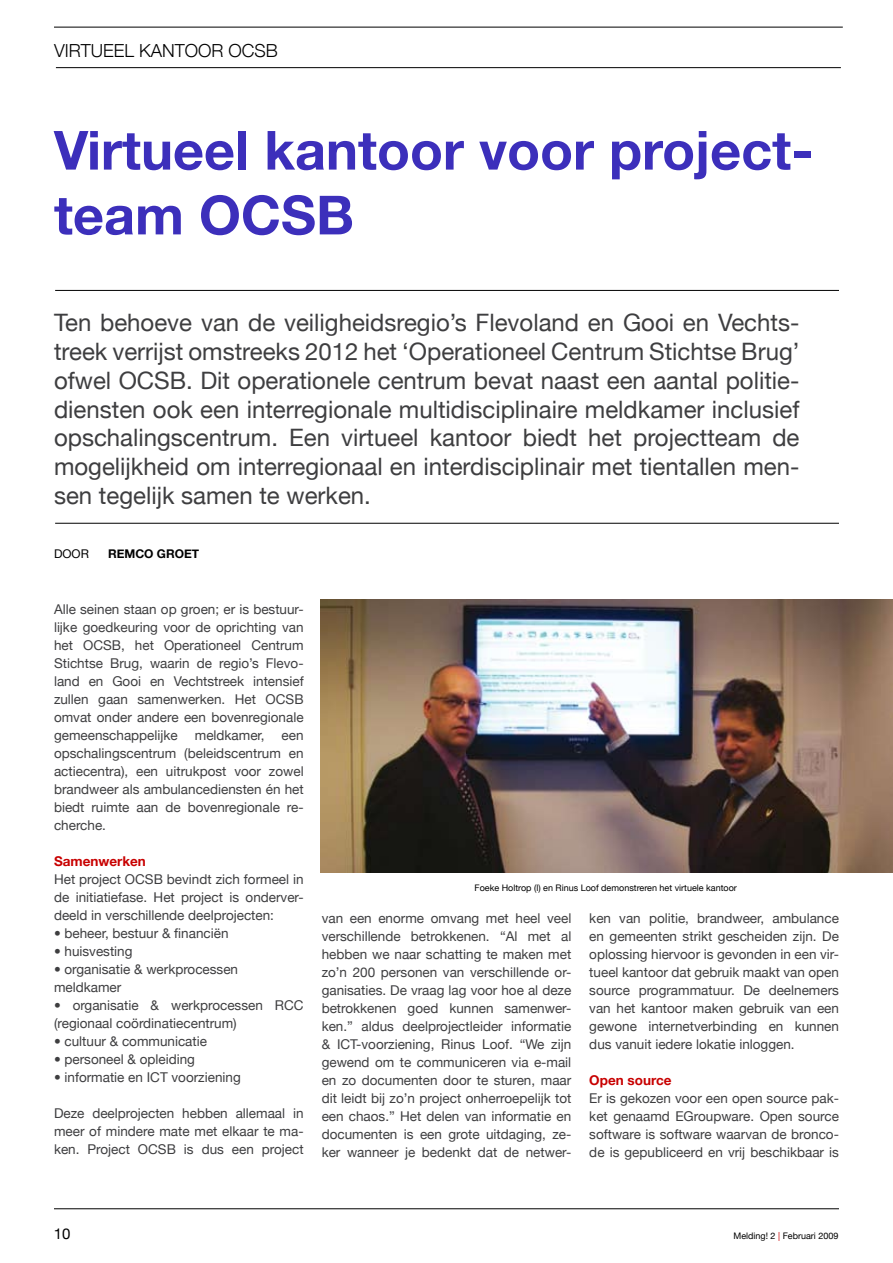
<style>
.page{position:relative;width:893px;height:1263px;background:#fff}
.page>*{position:absolute;margin:0;border:0;box-sizing:border-box;transform-origin:0 0}
.t1{font:700 54px/64.8px "Helvetica Neue";color:#3c2fbb}
.t2{font:24px/28.8px "Helvetica Neue";color:#3e3e40;text-align:justify}
.t3{font:300 18px "Helvetica Neue";color:#000}
.t4{font:15px "Helvetica Neue";color:#000}
.t5{font:13.5px/18px "Helvetica Neue";color:#3e3e40;text-align:justify}
.t6{font:700 13.5px "Helvetica Neue";color:#c80000}
.t7{font:700 12px "Helvetica Neue";color:#000}
.t8{font:12px "Helvetica Neue";color:#000}
.t9{font:9px "Helvetica Neue";color:#000}
.s1{color:#c80000}
</style>
<div class="page">
<hr style="left:54px;top:27px;width:789px;height:1px;background:#000">
<hr style="left:56px;top:67px;width:785px;height:1px;background:#000">
<hr style="left:54px;top:1208px;width:785px;height:1px;background:#000">
<hr style="left:55px;top:290px;width:784px;height:1px;background:#000">
<hr style="left:55px;top:523px;width:784px;height:1px;background:#000">
<img style="left:321px;top:600px;width:572px;height:273px">
<h3 class="t3" style="left:54px;top:40px;width:225px">VIRTUEEL KANTOOR OCSB</h3>
<h1 class="t1" style="left:54px;top:117px;width:761px">Virtueel kantoor voor project&shy;team OCSB</h1>
<p class="t2" style="left:54px;top:308px;width:747px">Ten behoeve van de veiligheidsregio’s Flevoland en Gooi en Vechts&shy;treek verrijst omstreeks 2012 het ‘Operationeel Centrum Stichtse Brug’ ofwel OCSB. Dit operationele centrum bevat naast een aantal politie&shy;diensten ook een interregionale multidisciplinaire meldkamer inclusief opschalingscentrum. Een virtueel kantoor biedt het projectteam de mogelijkheid om interregionaal en interdisciplinair met tientallen men&shy;sen tegelijk samen te werken.</p>
<p class="t8" style="left:54px;top:546px;width:36px">DOOR</p>
<p class="t7" style="left:108px;top:546px;width:93px">REMCO GROET</p>
<p class="t5" style="left:54px;top:600px;width:251px">Alle seinen staan op groen; er is bestuur&shy;lijke goedkeuring voor de oprichting van het OCSB, het Operationeel Centrum Stichtse Brug, waarin de regio’s Flevo&shy;land en Gooi en Vechtstreek intensief zullen gaan samenwerken. Het OCSB omvat onder andere een bovenregionale gemeenschappelijke</p>
<p class="t5" style="left:195px;top:726px;width:71px">meldkamer,</p>
<p class="t5" style="left:54px;top:726px;width:251px;text-indent:228px">een opschalingscentrum (beleidscentrum en actiecentra), een uitrukpost voor zowel brandweer als ambulancediensten én het biedt ruimte aan de bovenregionale re&shy;cherche.</p>
<p class="t6" style="left:54px;top:853px;width:93px">Samenwerken</p>
<p class="t5" style="left:54px;top:870px;width:251px">Het project OCSB bevindt zich formeel in de initiatiefase. Het project is onderver&shy;deeld in verschillende deelprojecten:</p>
<p class="t5" style="left:54px;top:924px;width:176px">• beheer, bestuur &amp; financiën</p>
<p class="t5" style="left:54px;top:942px;width:80px">• huisvesting</p>
<p class="t5" style="left:54px;top:960px;width:186px">• organisatie &amp; werkprocessen meldkamer</p>
<p class="t5" style="left:54px;top:996px;width:251px">• organisatie &amp; werkprocessen RCC (regionaal coördinatiecentrum)</p>
<p class="t5" style="left:54px;top:1032px;width:155px">• cultuur &amp; communicatie</p>
<p class="t5" style="left:54px;top:1050px;width:143px">• personeel &amp; opleiding</p>
<p class="t5" style="left:54px;top:1068px;width:188px">• informatie en ICT voorziening</p>
<p class="t5" style="left:54px;top:1104px;width:251px">Deze deelprojecten hebben allemaal in meer of mindere mate met elkaar te ma&shy;ken. Project OCSB is dus een project</p>
<p class="t9" style="left:475px;top:882px;width:264px">Foeke Holtrop (l) en Rinus Loof demonstreren het virtuele kantoor</p>
<p class="t5" style="left:322px;top:909px;width:251px">van een enorme omvang met heel veel verschillende betrokkenen. “Al met al hebben we naar schatting te maken met zo’n 200 personen van verschillende or&shy;ganisaties. De vraag lag voor hoe al deze betrokkenen goed kunnen samenwer&shy;ken.” aldus deelprojectleider informatie &amp; ICT-voorziening, Rinus Loof. “We zijn gewend om te communiceren via e-mail en zo documenten door te sturen, maar dit leidt bij zo’n project onherroepelijk tot een chaos.” Het delen van informatie en documenten is een grote uitdaging, ze&shy;ker wanneer je bedenkt dat de netwer-</p>
<p class="t5" style="left:589px;top:909px;width:251px">ken van politie, brandweer, ambulance en gemeenten strikt gescheiden zijn. De oplossing hiervoor is gevonden in een vir&shy;tueel kantoor dat gebruik maakt van open source programmatuur. De deelnemers van het kantoor maken gebruik van een gewone internetverbinding en kunnen dus vanuit iedere lokatie inloggen.</p>
<p class="t6" style="left:589px;top:1072px;width:84px">Open source</p>
<p class="t5" style="left:589px;top:1089px;width:251px">Er is gekozen voor een open source pak&shy;ket genaamd EGroupware. Open source software is software waarvan de bronco&shy;de is gepubliceerd en vrij beschikbaar is</p>
<p class="t4" style="left:54px;top:1225px;width:18px">10</p>
<p class="t9" style="left:734px;top:1231px;width:106px">Melding! 2 <span class="s1">|</span> Februari 2009</p>
</div>
